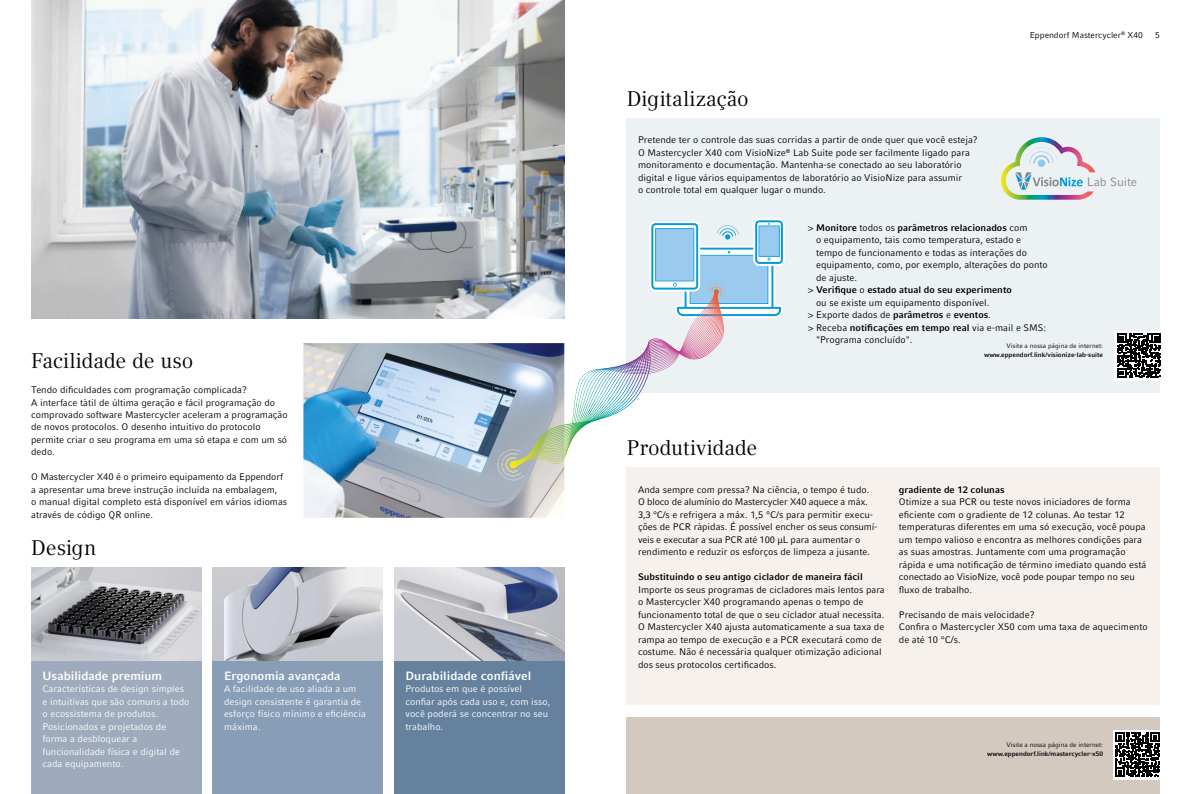
<style>
.page{position:relative;width:1191px;height:794px;background:#fff}
.page>*{position:absolute;margin:0;border:0;box-sizing:border-box;transform-origin:0 0}
.t1{font:21px "Compatil Textfor Eppendorf";letter-spacing:-.005em;color:#000}
.t2{font:700 12px "Compatil Factfor Eppendorf";color:#fff}
.t3{font:12px "Compatil Factfor Eppendorf";letter-spacing:-.01em;color:#8a8989}
.t4{font:9.5px/12.5px "Compatil Factfor Eppendorf";color:#000}
.t5{font:9.5px/12.5px "Compatil Factfor Eppendorf";color:#fff}
.t6{font:700 9.5px "Compatil Factfor Eppendorf";color:#000}
.t7{font:8.5px "Compatil Factfor Eppendorf";color:#000}
.t8{font:700 6.5px "Compatil Factfor Eppendorf";color:#000}
.t9{font:6.5px "Compatil Factfor Eppendorf";color:#000}
.s1{font-weight:400}
.s2{font-weight:700}
</style>
<div class="page">
<img style="left:303px;top:343px;width:261px;height:175px">
<img style="left:31px;top:0;width:533px;height:318px">
<div style="left:626px;top:468px;width:533px;height:237px;background:#f6f1ed"></div>
<div style="left:626px;top:717px;width:533px;height:77px;background:#d3c9bf"></div>
<div style="left:626px;top:118px;width:533px;height:275px;background:#ecf1f4"></div>
<svg style="left:1001px;top:137px;width:94px;height:63px"></svg>
<svg style="left:1114px;top:331px;width:47px;height:49px"></svg>
<svg style="left:1117px;top:334px;width:44px;height:43px;background:#444545"></svg>
<img style="left:495px;top:449px;width:29px;height:31px">
<img style="left:500px;top:453px;width:21px;height:23px">
<img style="left:504px;top:457px;width:14px;height:15px">
<img style="left:509px;top:218px;width:276px;height:251px">
<svg style="left:1113px;top:730px;width:47px;height:50px"></svg>
<svg style="left:1115px;top:733px;width:44px;height:44px;background:#444545"></svg>
<img style="left:31px;top:567px;width:170px;height:93px">
<img style="left:213px;top:567px;width:170px;height:93px">
<img style="left:394px;top:567px;width:170px;height:93px">
<div style="left:31px;top:660px;width:170px;height:134px;background:#9eabbc"></div>
<div style="left:213px;top:660px;width:170px;height:134px;background:#889db6"></div>
<div style="left:394px;top:660px;width:170px;height:134px;background:#65819e"></div>
<h1 class="t1" style="left:31px;top:348px;width:164px">Facilidade de uso</h1>
<p class="t4" style="left:31px;top:383px;width:258px">Tendo dificuldades com programação complicada?<br>A interface tàtil de última geração e fácil programação do comprovado software Mastercycler aceleram a programação de novos protocolos. O desenho intuitivo do protocolo permite criar o seu programa em uma só etapa e com um só dedo.</p>
<p class="t4" style="left:31px;top:471px;width:257px">O Mastercycler X40 é o primeiro equipamento da Eppendorf a apresentar uma breve instrução incluída na embalagem,<br>o manual digital completo está disponível em vários idiomas através de código QR online.</p>
<h1 class="t1" style="left:31px;top:536px;width:66px">Design</h1>
<p class="t2" style="left:43px;top:669px;width:121px">Usabilidade premium</p>
<p class="t2" style="left:224px;top:669px;width:118px">Ergonomia avançada</p>
<p class="t2" style="left:405px;top:669px;width:127px">Durabilidade confiável</p>
<p class="t5" style="left:224px;top:683px;width:143px">A facilidade de uso aliada a um design consistente é garantia de esforço físico mínimo e eficiência máxima.</p>
<p class="t5" style="left:43px;top:683px;width:148px">Características de design simples e intuitivas que são comuns a todo o ecossistema de produtos.<br>Posicionados e projetados de forma a desbloquear a funcionalidade física e digital de cada equipamento.</p>
<p class="t5" style="left:405px;top:683px;width:146px">Produtos em que é possível confiar após cada uso e, com isso, você poderá se concentrar no seu trabalho.</p>
<h1 class="t1" style="left:626px;top:87px;width:123px">Digitalização</h1>
<p class="t7" style="left:1029px;top:30px;width:115px">Eppendorf Mastercycler<sup>®</sup> X40</p>
<p class="t7" style="left:1155px;top:30px;width:6px">5</p>
<p class="t4" style="left:638px;top:134px;width:341px">Pretende ter o controle das suas corridas a partir de onde quer que você esteja?<br>O Mastercycler X40 com VisioNize<sup>®</sup> Lab Suite pode ser facilmente ligado para monitoramento e documentação. Mantenha-se conectado ao seu laboratório digital e ligue vários equipamentos de laboratório ao VisioNize para assumir<br>o controle total em qualquer lugar o mundo.</p>
<p class="t6" style="left:808px;top:222px;width:221px"><span class="s1">&gt;</span> Monitore <span class="s1">todos os</span> parâmetros relacionados <span class="s1">com</span></p>
<p class="t4" style="left:816px;top:234px;width:206px">o equipamento, tais como temperatura, estado e</p>
<p class="t4" style="left:816px;top:246px;width:212px">tempo de funcionamento e todas as interações do</p>
<p class="t4" style="left:816px;top:259px;width:233px">equipamento, como, por exemplo, alterações do ponto</p>
<p class="t4" style="left:816px;top:271px;width:42px">de ajuste.</p>
<p class="t6" style="left:808px;top:284px;width:205px"><span class="s1">&gt;</span> Verifique <span class="s1">o</span> estado atual do seu experimento</p>
<p class="t4" style="left:816px;top:296px;width:175px">ou se existe um equipamento disponível.</p>
<p class="t4" style="left:808px;top:309px;width:184px">&gt; Exporte dados de <span class="s2">parâmetros</span> e <span class="s2">eventos</span>.</p>
<p class="t6" style="left:808px;top:322px;width:239px"><span class="s1">&gt; Receba</span> notificações em tempo real <span class="s1">via e-mail e SMS:</span></p>
<p class="t4" style="left:816px;top:333px;width:98px">"Programa concluído".</p>
<p class="t3" style="left:1086px;top:175px;width:52px">Lab Suite</p>
<p class="t9" style="left:1006px;top:342px;width:98px">Visite a nossa página de internet:</p>
<p class="t8" style="left:984px;top:351px;width:120px">www.eppendorf.link/visionize-lab-suite</p>
<h1 class="t1" style="left:626px;top:436px;width:132px">Produtividade</h1>
<p class="t4" style="left:638px;top:483px;width:241px">Anda sempre com pressa? Na ciência, o tempo é tudo.<br>O bloco de alumínio do Mastercycler X40 aquece a máx.<br>3,3 °C/s e refrigera a máx. 1,5 °C/s para permitir execu&shy;ções de PCR ràpidas. É possível encher os seus consumí&shy;veis e executar a sua PCR até 100 µL para aumentar o rendimento e reduzir os esforços de limpeza a jusante.</p>
<p class="t6" style="left:638px;top:571px;width:226px">Substituindo o seu antigo ciclador de maneira fácil</p>
<p class="t4" style="left:638px;top:583px;width:248px">Importe os seus programas de cicladores mais lentos para o Mastercycler X40 programando apenas o tempo de funcionamento total de que o seu ciclador atual necessita.<br>O Mastercycler X40 ajusta automaticamente a sua taxa de rampa ao tempo de execução e a PCR executará como de costume. Não é necessária qualquer otimização adicional dos seus protocolos certificados.</p>
<p class="t6" style="left:899px;top:484px;width:107px">gradiente de 12 colunas</p>
<p class="t4" style="left:899px;top:496px;width:249px">Otimize a sua PCR ou teste novos iniciadores de forma eficiente com o gradiente de 12 colunas. Ao testar 12 temperaturas diferentes em uma só execução, você poupa um tempo valioso e encontra as melhores condições para as suas amostras. Juntamente com uma programação rápida e uma notificação de término imediato quando está conectado ao VisioNize, você pode poupar tempo no seu fluxo de trabalho.</p>
<p class="t4" style="left:899px;top:608px;width:250px">Precisando de mais velocidade?<br>Confira o Mastercycler X50 com uma taxa de aquecimento de até 10 °C/s.</p>
<p class="t9" style="left:1006px;top:741px;width:98px">Visite a nossa página de internet:</p>
<p class="t8" style="left:987px;top:750px;width:117px">www.eppendorf.link/mastercycler-x50</p>
</div>
